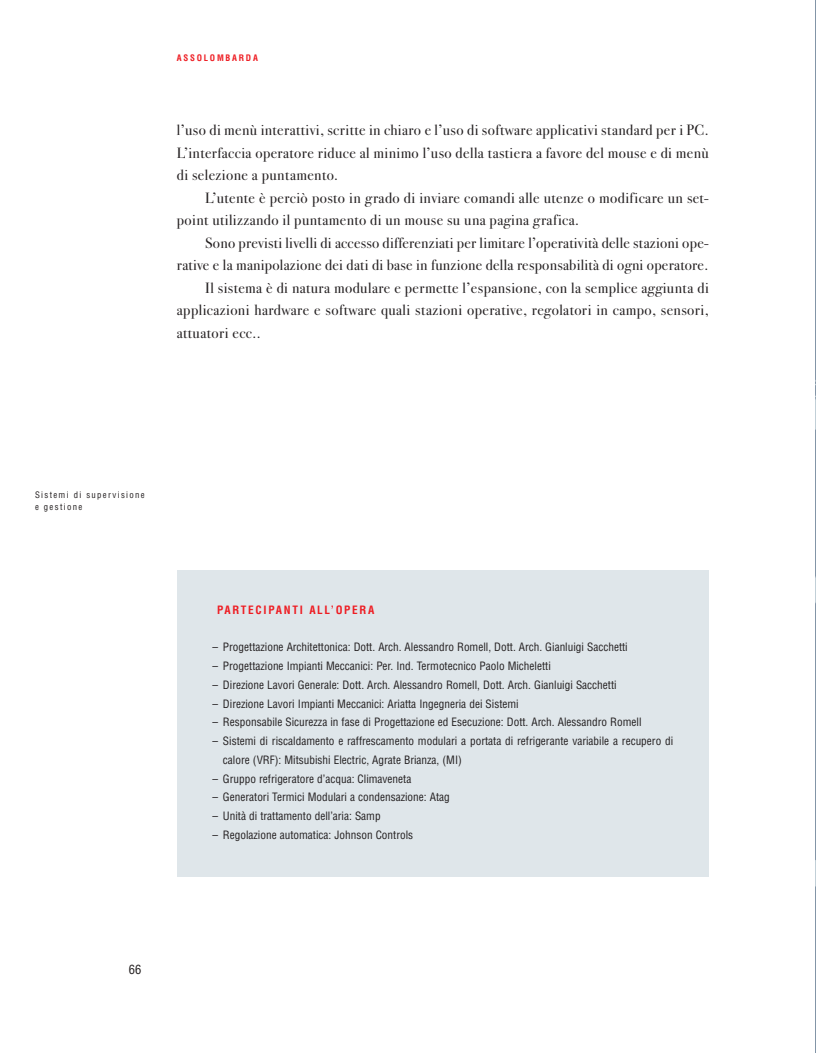
<style>
.page{position:relative;width:816px;height:1053px;background:#fff}
.page>*{position:absolute;margin:0;border:0;box-sizing:border-box;transform-origin:0 0}
.t1{font:15px/22.5px "Bodoni Sev ITC Book OS";letter-spacing:.03em;color:#231f20;text-align:justify}
.t2{font:condensed 12.5px "Helvetica";color:#231f20}
.t3{font:condensed 11.25px/18.8px "Helvetica";color:#231f20}
.t4{font:700 condensed 11.25px "Helvetica";letter-spacing:.15em;color:#ee1d23}
.t5{font:condensed 8.75px/12.5px "Helvetica";letter-spacing:.15em;color:#231f20}
.t6{font:700 condensed 8.75px "Helvetica";letter-spacing:.2em;color:#ee1d23}
</style>
<div class="page">
<img style="left:815px;top:2px;width:1px;height:1050px">
<div style="left:177px;top:570px;width:532px;height:307px;background:#dfe6ea"></div>
<p class="t6" style="left:177px;top:54px;width:82px">ASSOLOMBARDA</p>
<h1 class="t1" style="left:177px;top:121px;width:533px">l’uso di menù interattivi, scritte in chiaro e l’uso di software applicativi standard per i PC.<br>L’interfaccia operatore riduce al minimo l’uso della tastiera a favore del mouse e di menù di selezione a puntamento.</h1>
<h1 class="t1" style="left:177px;top:188px;width:533px;text-indent:28px">L’utente è perciò posto in grado di inviare comandi alle utenze o modificare un set&shy;point utilizzando il puntamento di un mouse su una pagina grafica.</h1>
<h1 class="t1" style="left:205px;top:233px;width:505px">Sono previsti livelli di accesso differenziati per limitare l’operatività delle stazioni ope-</h1>
<h1 class="t1" style="left:177px;top:256px;width:532px">rative e la manipolazione dei dati di base in funzione della responsabilità di ogni operatore.</h1>
<h1 class="t1" style="left:205px;top:278px;width:505px">Il sistema è di natura modulare e permette l’espansione, con la semplice aggiunta di</h1>
<h1 class="t1" style="left:177px;top:301px;width:533px">applicazioni hardware e software quali stazioni operative, regolatori in campo, sensori,</h1>
<h1 class="t1" style="left:177px;top:323px;width:85px">attuatori ecc..</h1>
<p class="t5" style="left:35px;top:489px;width:111px">Sistemi di supervisione e gestione</p>
<p class="t2" style="left:129px;top:965px;width:14px">66</p>
<p class="t4" style="left:217px;top:605px;width:159px">PARTECIPANTI ALL’OPERA</p>
<p class="t3" style="left:212px;top:639px;width:417px">– Progettazione Architettonica: Dott. Arch. Alessandro Romell, Dott. Arch. Gianluigi Sacchetti</p>
<p class="t3" style="left:212px;top:658px;width:340px">– Progettazione Impianti Meccanici: Per. Ind. Termotecnico Paolo Micheletti</p>
<p class="t3" style="left:212px;top:676px;width:406px">– Direzione Lavori Generale: Dott. Arch. Alessandro Romell, Dott. Arch. Gianluigi Sacchetti</p>
<p class="t3" style="left:212px;top:695px;width:308px">– Direzione Lavori Impianti Meccanici: Ariatta Ingegneria dei Sistemi</p>
<p class="t3" style="left:212px;top:714px;width:430px">– Responsabile Sicurezza in fase di Progettazione ed Esecuzione: Dott. Arch. Alessandro Romell</p>
<p class="t3" style="left:223px;top:733px;width:451px;text-indent:-11px">– Sistemi di riscaldamento e raffrescamento modulari a portata di refrigerante variabile a recupero di calore (VRF): Mitsubishi Electric, Agrate Brianza, (MI)</p>
<p class="t3" style="left:212px;top:770px;width:200px">– Gruppo refrigeratore d’acqua: Climaveneta</p>
<p class="t3" style="left:212px;top:789px;width:239px">– Generatori Termici Modulari a condensazione: Atag</p>
<p class="t3" style="left:212px;top:808px;width:170px">– Unità di trattamento dell’aria: Samp</p>
<p class="t3" style="left:212px;top:826px;width:202px">– Regolazione automatica: Johnson Controls</p>
</div>
